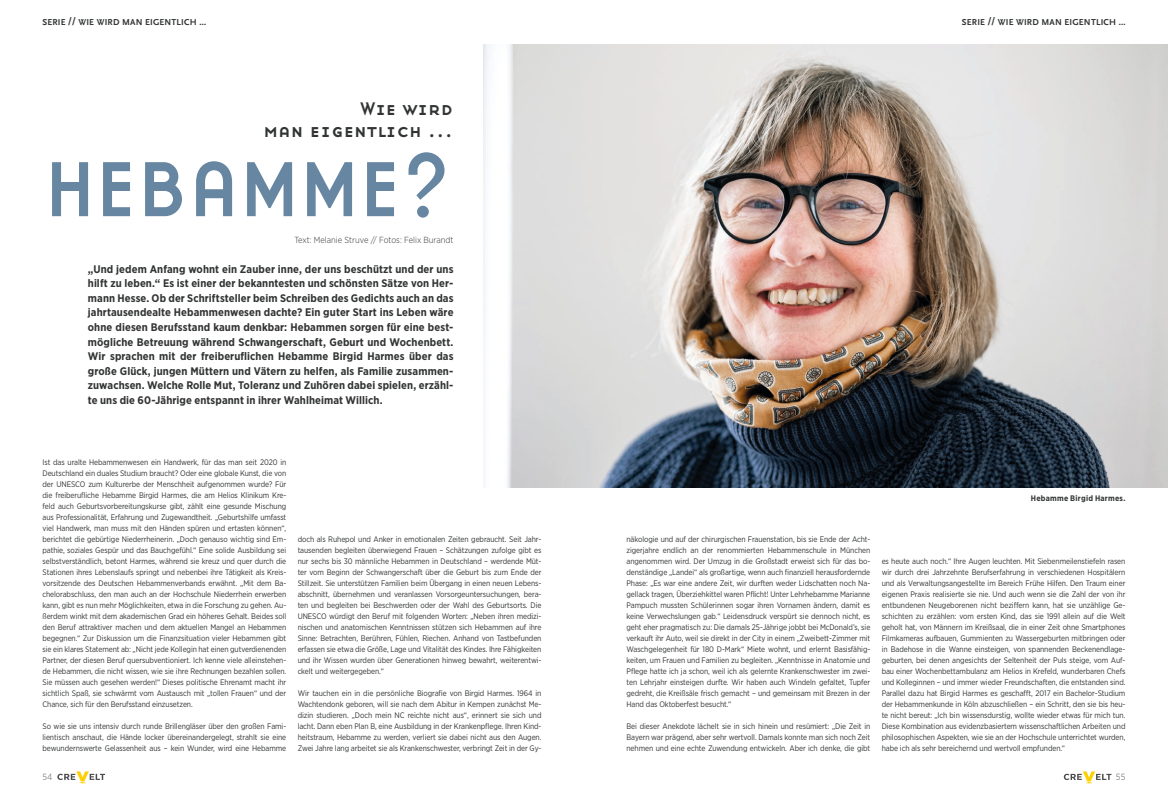
<style>
.page{position:relative;width:1168px;height:794px;background:#fff}
.page>*{position:absolute;margin:0;border:0;box-sizing:border-box;transform-origin:0 0}
.t1{font:80.9px "Base Nine Small Caps";letter-spacing:-.035em;color:#6786a2}
.t2{font:19px/22px "Base Nine Small Caps";color:#323434;text-align:right}
.t3{font:700 11px/14.6px "Gotham Narrow";letter-spacing:.005em;color:#323434;text-align:justify}
.t4{font:700 9px "Scala Sans";letter-spacing:.02em;color:#323434}
.t5{font:9px "Gotham Narrow";color:#86888a}
.t6{font:300 8.8px "Gotham Narrow";color:#323434}
.t7{font:8px/11px "Gotham Narrow";letter-spacing:-.01em;color:#323434;text-align:justify}
.t8{font:700 8px "Gotham Narrow";letter-spacing:.03em;color:#323434}
</style>
<div class="page">
<img style="left:483px;top:44px;width:685px;height:443px">
<svg style="left:57px;top:771px;width:48px;height:12px"></svg>
<svg style="left:1064px;top:771px;width:47px;height:12px"></svg>
<p class="t4" style="left:43px;top:17px;width:165px">SERIE // WIE WIRD MAN EIGENTLICH …</p>
<h2 class="t2" style="left:263px;top:97px;width:192px">Wie wird<br>man eigentlich …</h2>
<h1 class="t1" style="left:43px;top:130px;width:412px">HEBAMME?</h1>
<p class="t6" style="left:294px;top:235px;width:161px">Text: Melanie Struve // Fotos: Felix Burandt</p>
<p class="t3" style="left:88px;top:261px;width:367px">„Und jedem Anfang wohnt ein Zauber inne, der uns beschützt und der uns hilft zu leben.“ Es ist einer der bekanntesten und schönsten Sätze von Her&shy;mann Hesse. Ob der Schriftsteller beim Schreiben des Gedichts auch an das jahrtausendealte Hebammenwesen dachte? Ein guter Start ins Leben wäre ohne diesen Berufsstand kaum denkbar: Hebammen sorgen für eine best&shy;mögliche Betreuung während Schwangerschaft, Geburt und Wochenbett.<br>Wir sprachen mit der freiberuflichen Hebamme Birgid Harmes über das große Glück, jungen Müttern und Vätern zu helfen, als Familie zusammen&shy;zuwachsen. Welche Rolle Mut, Toleranz und Zuhören dabei spielen, erzähl&shy;te uns die 60-Jährige entspannt in ihrer Wahlheimat Willich.</p>
<p class="t7" style="left:43px;top:457px;width:245px">Ist das uralte Hebammenwesen ein Handwerk, für das man seit 2020 in Deutschland ein duales Studium braucht? Oder eine globale Kunst, die von der UNESCO zum Kulturerbe der Menschheit aufgenommen wurde? Für die freiberufliche Hebamme Birgid Harmes, die am Helios Klinikum Kre&shy;feld auch Geburtsvorbereitungskurse gibt, zählt eine gesunde Mischung aus Professionalität, Erfahrung und Zugewandtheit. „Geburtshilfe umfasst viel Handwerk, man muss mit den Händen spüren und ertasten können“, berichtet die gebürtige Niederrheinerin. „Doch genauso wichtig sind Em&shy;pathie, soziales Gespür und das Bauchgefühl.“ Eine solide Ausbildung sei selbstverständlich, betont Harmes, während sie kreuz und quer durch die Stationen ihres Lebenslaufs springt und nebenbei ihre Tätigkeit als Kreis&shy;vorsitzende des Deutschen Hebammenverbands erwähnt. „Mit dem Ba&shy;chelorabschluss, den man auch an der Hochschule Niederrhein erwerben kann, gibt es nun mehr Möglichkeiten, etwa in die Forschung zu gehen. Au&shy;ßerdem winkt mit dem akademischen Grad ein höheres Gehalt. Beides soll den Beruf attraktiver machen und dem aktuellen Mangel an Hebammen begegnen.“ Zur Diskussion um die Finanzsituation vieler Hebammen gibt sie ein klares Statement ab: „Nicht jede Kollegin hat einen gutverdienenden Partner, der diesen Beruf quersubventioniert. Ich kenne viele alleinstehen&shy;de Hebammen, die nicht wissen, wie sie ihre Rechnungen bezahlen sollen.<br>Sie müssen auch gesehen werden!“ Dieses politische Ehrenamt macht ihr sichtlich Spaß, sie schwärmt vom Austausch mit „tollen Frauen“ und der Chance, sich für den Berufsstand einzusetzen.</p>
<p class="t7" style="left:43px;top:721px;width:245px">So wie sie uns intensiv durch runde Brillengläser über den großen Fami&shy;lientisch anschaut, die Hände locker übereinandergelegt, strahlt sie eine bewundernswerte Gelassenheit aus – kein Wunder, wird eine Hebamme</p>
<p class="t7" style="left:298px;top:534px;width:245px">doch als Ruhepol und Anker in emotionalen Zeiten gebraucht. Seit Jahr&shy;tausenden begleiten überwiegend Frauen – Schätzungen zufolge gibt es nur sechs bis 30 männliche Hebammen in Deutschland – werdende Müt&shy;ter vom Beginn der Schwangerschaft über die Geburt bis zum Ende der Stillzeit. Sie unterstützen Familien beim Übergang in einen neuen Lebens&shy;abschnitt, übernehmen und veranlassen Vorsorgeuntersuchungen, bera&shy;ten und begleiten bei Beschwerden oder der Wahl des Geburtsorts. Die UNESCO würdigt den Beruf mit folgenden Worten: „Neben ihren medizi&shy;nischen und anatomischen Kenntnissen stützen sich Hebammen auf ihre Sinne: Betrachten, Berühren, Fühlen, Riechen. Anhand von Tastbefunden erfassen sie etwa die Größe, Lage und Vitalität des Kindes. Ihre Fähigkeiten und ihr Wissen wurden über Generationen hinweg bewahrt, weiterentwi&shy;ckelt und weitergegeben.“</p>
<p class="t7" style="left:298px;top:688px;width:245px">Wir tauchen ein in die persönliche Biografie von Birgid Harmes. 1964 in Wachtendonk geboren, will sie nach dem Abitur in Kempen zunächst Me&shy;dizin studieren. „Doch mein NC reichte nicht aus“, erinnert sie sich und lacht. Dann eben Plan B, eine Ausbildung in der Krankenpflege. Ihren Kind&shy;heitstraum, Hebamme zu werden, verliert sie dabei nicht aus den Augen.<br>Zwei Jahre lang arbeitet sie als Krankenschwester, verbringt Zeit in der Gy-</p>
<p class="t4" style="left:962px;top:17px;width:165px">SERIE // WIE WIRD MAN EIGENTLICH …</p>
<p class="t8" style="left:1031px;top:493px;width:96px">Hebamme Birgid Harmes.</p>
<p class="t7" style="left:626px;top:534px;width:245px">näkologie und auf der chirurgischen Frauenstation, bis sie Ende der Acht&shy;zigerjahre endlich an der renommierten Hebammenschule in München angenommen wird. Der Umzug in die Großstadt erweist sich für das bo&shy;denständige „Landei“ als großartige, wenn auch finanziell herausfordernde Phase: „Es war eine andere Zeit, wir durften weder Lidschatten noch Na&shy;gellack tragen, Überziehkittel waren Pflicht! Unter Lehrhebamme Marianne Pampuch mussten Schülerinnen sogar ihren Vornamen ändern, damit es keine Verwechslungen gab.“ Leidensdruck verspürt sie dennoch nicht, es geht eher pragmatisch zu: Die damals 25-Jährige jobbt bei McDonald’s, sie verkauft ihr Auto, weil sie direkt in der City in einem „Zweibett-Zimmer mit Waschgelegenheit für 180 D-Mark“ Miete wohnt, und erlernt Basisfähig&shy;keiten, um Frauen und Familien zu begleiten. „Kenntnisse in Anatomie und Pflege hatte ich ja schon, weil ich als gelernte Krankenschwester im zwei&shy;ten Lehrjahr einsteigen durfte. Wir haben auch Windeln gefaltet, Tupfer gedreht, die Kreißsäle frisch gemacht – und gemeinsam mit Brezen in der Hand das Oktoberfest besucht.“</p>
<p class="t7" style="left:626px;top:721px;width:245px">Bei dieser Anekdote lächelt sie in sich hinein und resümiert: „Die Zeit in Bayern war prägend, aber sehr wertvoll. Damals konnte man sich noch Zeit nehmen und eine echte Zuwendung entwickeln. Aber ich denke, die gibt</p>
<p class="t7" style="left:882px;top:556px;width:245px">es heute auch noch.“ Ihre Augen leuchten. Mit Siebenmeilenstiefeln rasen wir durch drei Jahrzehnte Berufserfahrung in verschiedenen Hospitälern und als Verwaltungsangestellte im Bereich Frühe Hilfen. Den Traum einer eigenen Praxis realisierte sie nie. Und auch wenn sie die Zahl der von ihr entbundenen Neugeborenen nicht beziffern kann, hat sie unzählige Ge&shy;schichten zu erzählen: vom ersten Kind, das sie 1991 allein auf die Welt geholt hat, von Männern im Kreißsaal, die in einer Zeit ohne Smartphones Filmkameras aufbauen, Gummienten zu Wassergeburten mitbringen oder in Badehose in die Wanne einsteigen, von spannenden Beckenendlage&shy;geburten, bei denen angesichts der Seltenheit der Puls steige, vom Auf&shy;bau einer Wochenbettambulanz am Helios in Krefeld, wunderbaren Chefs und Kolleginnen – und immer wieder Freundschaften, die entstanden sind.<br>Parallel dazu hat Birgid Harmes es geschafft, 2017 ein Bachelor-Studium der Hebammenkunde in Köln abzuschließen – ein Schritt, den sie bis heu&shy;te nicht bereut: „Ich bin wissensdurstig, wollte wieder etwas für mich tun.<br>Diese Kombination aus evidenzbasiertem wissenschaftlichen Arbeiten und philosophischen Aspekten, wie sie an der Hochschule unterrichtet wurden, habe ich als sehr bereichernd und wertvoll empfunden.“</p>
<p class="t5" style="left:43px;top:771px;width:11px">54</p>
<p class="t5" style="left:1116px;top:771px;width:11px">55</p>
</div>
